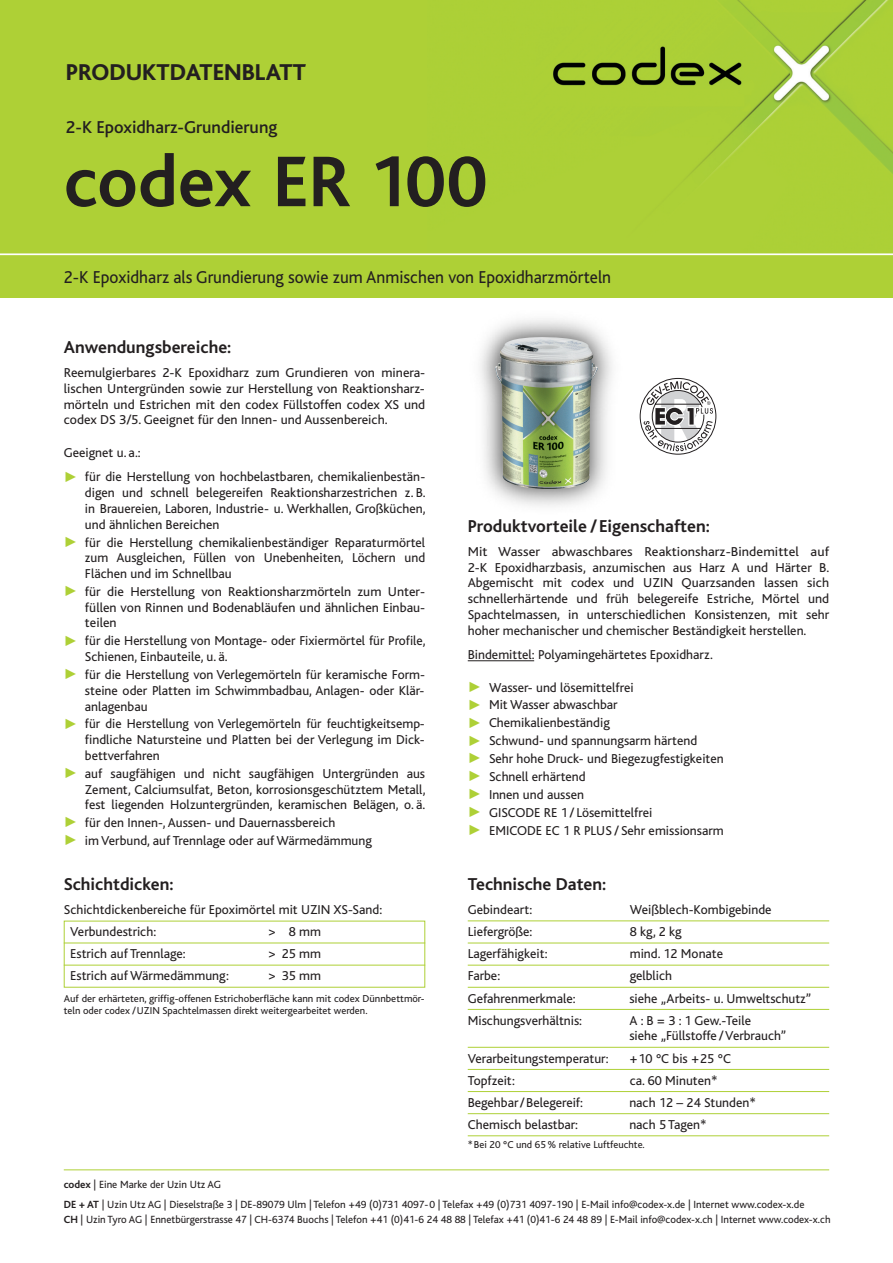
<style>
.page{position:relative;width:893px;height:1263px;background:#fff}
.page>*{position:absolute;margin:0;border:0;box-sizing:border-box;transform-origin:0 0}
.t1{font:700 75px "Bliss";color:#231f20}
.t2{font:800 24px "Bliss";color:#231f20}
.t3{font:700 18px "Bliss";color:#231f20}
.t4{font:18px "Bliss";color:#231f20;scale:.96 1}
.t5{font:500 18px "Bliss";color:#231f20}
.t6{font:13.5px/15.8px "Bliss";color:#231f20;text-align:justify}
.t7{font:13.5px/15.8px "Bliss";color:#231f20;text-align:justify;scale:1.05 1}
.t8{font:10.8px/19.6px "Bliss";color:#231f20}
.t9{font:10.5px/12.8px "Bliss";color:#231f20}
.s1{color:#aed036}
.s2{font-weight:700}
</style>
<div class="page">
<div style="left:0;top:0;width:893px;height:255px;background:#aed036"></div>
<img style="left:553px;top:0;width:340px;height:177px">
<div style="left:0;top:255px;width:893px;height:43px;background:#aed036"></div>
<hr style="left:0;top:253px;width:893px;height:2px;background:#fff">
<img style="left:495px;top:337px;width:103px;height:152px">
<div style="left:64px;top:921px;width:361px;height:67px;border:1px solid #aed036"></div>
<hr style="left:64px;top:942px;width:361px;height:1px;background:#aed036">
<hr style="left:64px;top:965px;width:361px;height:1px;background:#aed036">
<hr style="left:468px;top:660px;width:66px;height:1px;background:#231f20">
<hr style="left:468px;top:920px;width:361px;height:1px;background:#aed036">
<hr style="left:468px;top:942px;width:361px;height:1px;background:#aed036">
<hr style="left:468px;top:965px;width:361px;height:1px;background:#aed036">
<hr style="left:468px;top:987px;width:361px;height:1px;background:#aed036">
<hr style="left:468px;top:1009px;width:361px;height:1px;background:#aed036">
<hr style="left:468px;top:1047px;width:361px;height:1px;background:#aed036">
<hr style="left:468px;top:1069px;width:361px;height:1px;background:#aed036">
<hr style="left:468px;top:1091px;width:361px;height:1px;background:#aed036">
<hr style="left:468px;top:1113px;width:361px;height:1px;background:#aed036">
<hr style="left:468px;top:1135px;width:361px;height:1px;background:#aed036">
<svg style="left:640px;top:378px;width:76px;height:77px"></svg>
<hr style="left:64px;top:1169px;width:765px;height:1px;background:#aed036">
<h2 class="t2" style="left:66px;top:63px;width:242px">PRODUKTDATENBLATT</h2>
<h3 class="t5" style="left:66px;top:121px;width:213px">2-K Epoxidharz-Grundierung</h3>
<h1 class="t1" style="left:64px;top:153px;width:425px">codex ER 100</h1>
<h3 class="t4" style="left:64px;top:270px;width:572px">2-K Epoxidharz als Grundierung sowie zum Anmischen von Epoxidharzmörteln</h3>
<h3 class="t3" style="left:64px;top:340px;width:169px">Anwendungsbereiche:</h3>
<p class="t6" style="left:64px;top:366px;width:363px">Reemulgierbares 2-K Epoxidharz zum Grundieren von minera&shy;lischen Untergründen sowie zur Herstellung von Reaktionsharz&shy;mörteln und Estrichen mit den codex Füllstoffen codex XS und codex DS 3/5. Geeignet für den Innen- und Aussenbereich.</p>
<p class="t6" style="left:64px;top:446px;width:78px">Geeignet u. a.:</p>
<p class="t6" style="left:85px;top:470px;width:342px;text-indent:-21px"><span class="s1">✓</span> für die Herstellung von hochbelastbaren, chemikalienbestän&shy;digen und schnell belegereifen Reaktionsharzestrichen z. B. in Brauereien, Laboren, Industrie- u. Werkhallen, Großküchen, und ähnlichen Bereichen</p>
<p class="t6" style="left:85px;top:535px;width:342px;text-indent:-21px"><span class="s1">✓</span> für die Herstellung chemikalienbeständiger Reparaturmörtel zum Ausgleichen, Füllen von Unebenheiten, Löchern und Flächen und im Schnellbau</p>
<p class="t6" style="left:85px;top:585px;width:342px;text-indent:-21px"><span class="s1">✓</span> für die Herstellung von Reaktionsharzmörteln zum Unter&shy;füllen von Rinnen und Bodenabläufen und ähnlichen Einbau&shy;teilen</p>
<p class="t6" style="left:85px;top:634px;width:342px;text-indent:-21px"><span class="s1">✓</span> für die Herstellung von Montage- oder Fixiermörtel für Profile,<br>Schienen, Einbauteile, u. ä.</p>
<p class="t6" style="left:85px;top:668px;width:342px;text-indent:-21px"><span class="s1">✓</span> für die Herstellung von Verlegemörteln für keramische Form&shy;steine oder Platten im Schwimmbadbau, Anlagen- oder Klär&shy;anlagenbau</p>
<p class="t6" style="left:85px;top:717px;width:341px;text-indent:-21px"><span class="s1">✓</span> für die Herstellung von Verlegemörteln für feuchtigkeitsemp&shy;findliche Natursteine und Platten bei der Verlegung im Dick&shy;bettverfahren</p>
<p class="t6" style="left:85px;top:767px;width:342px;text-indent:-21px"><span class="s1">✓</span> auf saugfähigen und nicht saugfähigen Untergründen aus Zement, Calciumsulfat, Beton, korrosionsgeschütztem Metall, fest liegenden Holzuntergründen, keramischen Belägen, o. ä.</p>
<p class="t6" style="left:64px;top:816px;width:273px"><span class="s1">✓</span> für den Innen-, Aussen- und Dauernassbereich</p>
<p class="t6" style="left:64px;top:834px;width:310px"><span class="s1">✓</span> im Verbund, auf Trennlage oder auf Wärmedämmung</p>
<h3 class="t3" style="left:64px;top:877px;width:111px">Schichtdicken:</h3>
<p class="t6" style="left:70px;top:900px;width:313px;line-height:22.2px;text-indent:-6px">Schichtdickenbereiche für Epoximörtel mit UZIN XS-Sand:<br>Verbundestrich:</p>
<h3 class="t3" style="left:468px;top:519px;width:244px">Produktvorteile /Eigenschaften:</h3>
<p class="t7" style="left:468px;top:545px;width:346px">Mit Wasser abwaschbares Reaktionsharz-Bindemittel auf 2-K Epoxidharzbasis, anzumischen aus Harz A und Härter B.<br>Abgemischt mit codex und UZIN Quarzsanden lassen sich schnellerhärtende und früh belegereife Estriche, Mörtel und Spachtelmassen, in unterschiedlichen Konsistenzen, mit sehr hoher mechanischer und chemischer Beständigkeit herstellen.</p>
<p class="t6" style="left:468px;top:648px;width:247px">Bindemittel: Polyamingehärtetes Epoxidharz.</p>
<p class="t6" style="left:468px;top:680px;width:168px"><span class="s1">✓</span> Wasser- und lösemittelfrei</p>
<p class="t6" style="left:468px;top:698px;width:151px"><span class="s1">✓</span> Mit Wasser abwaschbar</p>
<p class="t6" style="left:468px;top:716px;width:144px"><span class="s1">✓</span> Chemikalienbeständig</p>
<p class="t6" style="left:468px;top:734px;width:231px"><span class="s1">✓</span> Schwund- und spannungsarm härtend</p>
<p class="t6" style="left:468px;top:752px;width:257px"><span class="s1">✓</span> Sehr hohe Druck- und Biegezugfestigkeiten</p>
<p class="t6" style="left:468px;top:770px;width:119px"><span class="s1">✓</span> Schnell erhärtend</p>
<p class="t6" style="left:468px;top:788px;width:118px"><span class="s1">✓</span> Innen und aussen</p>
<p class="t6" style="left:468px;top:806px;width:186px"><span class="s1">✓</span> GISCODE RE 1/ Lösemittelfrei</p>
<p class="t6" style="left:468px;top:823px;width:258px"><span class="s1">✓</span> EMICODE EC 1 R PLUS / Sehr emissionsarm</p>
<h3 class="t3" style="left:468px;top:877px;width:140px">Technische Daten:</h3>
<p class="t6" style="left:468px;top:903px;width:66px">Gebindeart:</p>
<p class="t6" style="left:630px;top:903px;width:143px">Weißblech-Kombigebinde</p>
<p class="t6" style="left:468px;top:925px;width:66px">Liefergröße:</p>
<p class="t6" style="left:630px;top:925px;width:53px">8 kg,2 kg</p>
<p class="t6" style="left:468px;top:947px;width:81px">Lagerfähigkeit:</p>
<p class="t6" style="left:630px;top:947px;width:95px">mind. 12 Monate</p>
<p class="t6" style="left:468px;top:969px;width:34px">Farbe:</p>
<p class="t6" style="left:630px;top:969px;width:44px">gelblich</p>
<p class="t6" style="left:468px;top:991px;width:110px">Gefahrenmerkmale:</p>
<p class="t6" style="left:629px;top:991px;width:184px">siehe „Arbeits- u. Umweltschutz”</p>
<p class="t6" style="left:468px;top:1014px;width:116px">Mischungsverhältnis:</p>
<p class="t6" style="left:629px;top:1014px;width:158px">A : B = 3 : 1 Gew.-Teile<br>siehe „Füllstoffe /Verbrauch”</p>
<p class="t6" style="left:468px;top:1051px;width:142px">Verarbeitungstemperatur:</p>
<p class="t6" style="left:629px;top:1051px;width:103px">+10 °C bis +25 °C</p>
<p class="t6" style="left:468px;top:1074px;width:49px">Topfzeit:</p>
<p class="t6" style="left:630px;top:1074px;width:89px">ca. 60 Minuten*</p>
<p class="t6" style="left:468px;top:1096px;width:117px">Begehbar/Belegereif:</p>
<p class="t6" style="left:629px;top:1096px;width:128px">nach 12 – 24 Stunden*</p>
<p class="t6" style="left:468px;top:1118px;width:112px">Chemisch belastbar:</p>
<p class="t6" style="left:629px;top:1118px;width:79px">nach 5 Tagen*</p>
<p class="t9" style="left:468px;top:1139px;width:179px">*Bei 20 °C und 65 % relative Luftfeuchte.</p>
<p class="t8" style="left:64px;top:1176px;width:742px"><span class="s2">codex</span> | Eine Marke der Uzin Utz AG<br><span class="s2">DE + AT</span> | Uzin Utz AG | Dieselstraße 3 | DE-89079 Ulm | Telefon +49 (0)731 4097-0 | Telefax +49 (0)731 4097-190 | E-Mail info@codex-x.de | Internet www.codex-x.de</p>
<p class="t8" style="left:64px;top:1211px;width:768px"><span class="s2">CH</span> | Uzin Tyro AG | Ennetbürgerstrasse 47 | CH-6374 Buochs | Telefon +41 (0)41-6 24 48 88 | Telefax +41 (0)41-6 24 48 89 | E-Mail info@codex-x.ch | Internet www.codex-x.ch</p>
<p class="t6" style="left:268px;top:925px;width:55px">&gt; 8mm</p>
<p class="t6" style="left:70px;top:947px;width:117px">Estrich auf Trennlage:</p>
<p class="t6" style="left:268px;top:947px;width:55px">&gt; 25 mm</p>
<p class="t6" style="left:70px;top:969px;width:160px">Estrich auf Wärmedämmung:</p>
<p class="t6" style="left:268px;top:969px;width:55px">&gt; 35 mm</p>
<p class="t9" style="left:64px;top:993px;width:362px">Auf der erhärteten, griffig-offenen Estrichoberfläche kann mit codex Dünnbettmör&shy;teln oder codex /UZIN Spachtelmassen direkt weitergearbeitet werden.</p>
</div>
